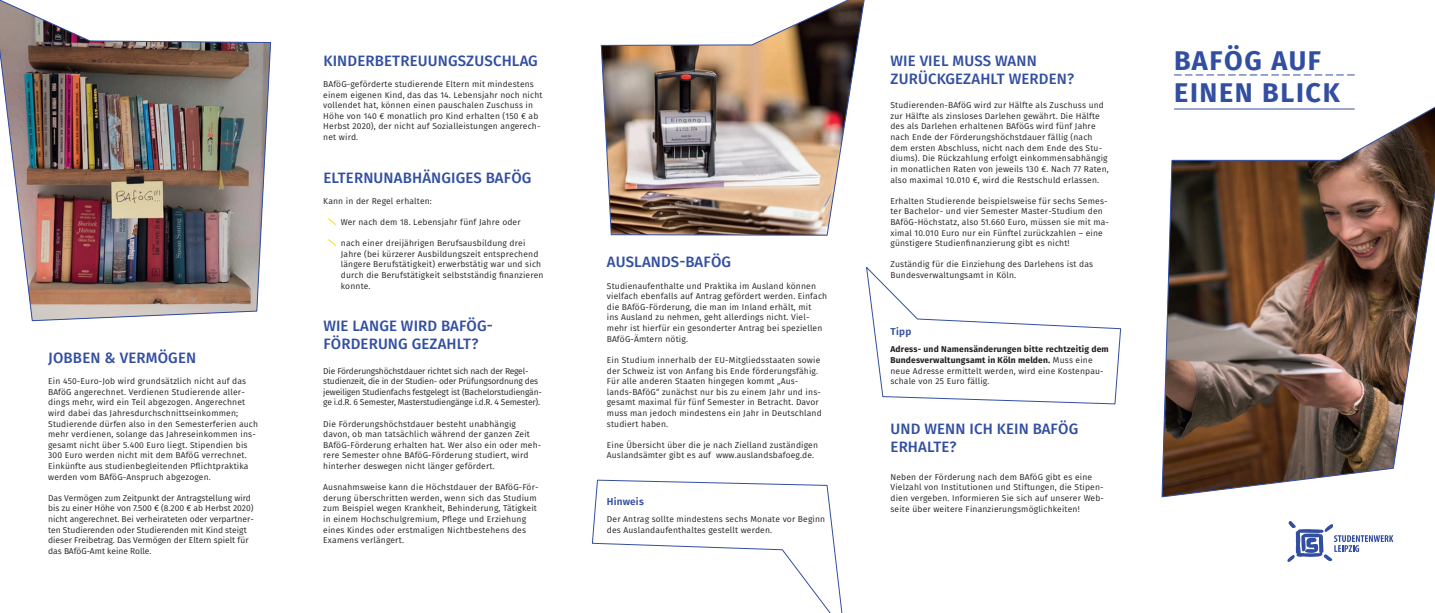
<style>
.page{position:relative;width:1435px;height:613px;background:#fff}
.page>*{position:absolute;margin:0;border:0;box-sizing:border-box;transform-origin:0 0}
.t1{font:700 27px/32.4px "Fira Sans";letter-spacing:.06em;color:#324ea1}
.t2{font:500 15px/18px "Fira Sans";letter-spacing:.01em;color:#324ea1}
.t3{font:600 10px "Fira Sans";letter-spacing:.02em;color:#324ea1}
.t4{font:8.5px/10.6px "Fira Sans";letter-spacing:.02em;color:#231f20}
.t5{font:8.5px/10.6px "Fira Sans";letter-spacing:-.005em;color:#231f20}
.t6{font:8.5px/10.6px "Fira Sans";letter-spacing:-.02em;color:#231f20}
.t7{font:700 8.5px/10.6px "Fira Sans";letter-spacing:.02em;color:#231f20}
.s1{font-weight:400}
</style>
<div class="page">
<img style="left:0;top:0;width:271px;height:321px">
<svg style="left:1174px;top:75px;width:180px;height:1px"></svg>
<svg style="left:1287px;top:521px;width:106px;height:40px"></svg>
<img style="left:1161px;top:107px;width:273px;height:390px">
<img style="left:600px;top:0;width:265px;height:236px">
<svg style="left:591px;top:479px;width:252px;height:133px"></svg>
<svg style="left:866px;top:267px;width:255px;height:137px"></svg>
<h2 class="t2" style="left:48px;top:348px;width:149px">JOBBEN &amp; VERMÖGEN</h2>
<p class="t4" style="left:48px;top:375px;width:211px">Ein 450-Euro-Job wird grundsätzlich nicht auf das BAföG angerechnet. Verdienen Studierende aller&shy;dings mehr, wird ein Teil abgezogen. Angerechnet wird dabei das Jahresdurchschnittseinkommen; Studierende dürfen also in den Semesterferien auch mehr verdienen, solange das Jahreseinkommen ins&shy;gesamt nicht über 5.400 Euro liegt. Stipendien bis 300 Euro werden nicht mit dem BAföG verrechnet.<br>Einkünfte aus studienbegleitenden Pflichtpraktika werden vom BAföG-Anspruch abgezogen.</p>
<p class="t5" style="left:48px;top:492px;width:207px">Das Vermögen zum Zeitpunkt der Antragstellung wird bis zu einer Höhe von 7.500 € (8.200 € ab Herbst 2020) nicht angerechnet. Bei verheirateten oder verpartner&shy;ten Studierenden oder Studierenden mit Kind steigt dieser Freibetrag. Das Vermögen der Eltern spielt für das BAföG-Amt keine Rolle.</p>
<h2 class="t2" style="left:323px;top:51px;width:216px">KINDERBETREUUNGSZUSCHLAG</h2>
<p class="t4" style="left:323px;top:79px;width:221px">BAföG-geförderte studierende Eltern mit mindestens einem eigenen Kind, das das 14. Lebensjahr noch nicht vollendet hat, können einen pauschalen Zuschuss in Höhe von 140 € monatlich pro Kind erhalten (150 € ab Herbst 2020), der nicht auf Sozialleistungen angerech&shy;net wird.</p>
<h2 class="t2" style="left:323px;top:168px;width:209px">ELTERNUNABHÄNGIGES BAFÖG</h2>
<p class="t4" style="left:323px;top:195px;width:110px">Kann in der Regel erhalten:</p>
<p class="t4" style="left:341px;top:216px;width:181px">Wer nach dem 18. Lebensjahr fünf Jahre oder</p>
<p class="t4" style="left:341px;top:238px;width:204px">nach einer dreijährigen Berufsausbildung drei Jahre (bei kürzerer Ausbildungszeit entsprechend längere Berufstätigkeit) erwerbstätig war und sich durch die Berufstätigkeit selbstständig finanzieren konnte.</p>
<h2 class="t2" style="left:323px;top:316px;width:171px">WIE LANGE WIRD BAFÖG-<br>FÖRDERUNG GEZAHLT?</h2>
<p class="t6" style="left:323px;top:365px;width:220px">Die Förderungshöchstdauer richtet sich nach der Regel&shy;studienzeit, die in der Studien- oder Prüfungsordnung des jeweiligen Studienfachs festgelegt ist (Bachelorstudiengän&shy;ge i.d.R. 6 Semester, Masterstudiengänge i.d.R. 4 Semester).</p>
<p class="t4" style="left:323px;top:418px;width:219px">Die Förderungshöchstdauer besteht unabhängig davon, ob man tatsächlich während der ganzen Zeit BAföG-Förderung erhalten hat. Wer also ein oder meh&shy;rere Semester ohne BAföG-Förderung studiert, wird hinterher deswegen nicht länger gefördert.</p>
<p class="t4" style="left:323px;top:481px;width:217px">Ausnahmsweise kann die Höchstdauer der BAföG-För&shy;derung überschritten werden, wenn sich das Studium zum Beispiel wegen Krankheit, Behinderung, Tätigkeit in einem Hochschulgremium, Pflege und Erziehung eines Kindes oder erstmaligen Nichtbestehens des Examens verlängert.</p>
<h2 class="t2" style="left:607px;top:253px;width:126px">AUSLANDS-BAFÖG</h2>
<p class="t4" style="left:607px;top:280px;width:222px">Studienaufenthalte und Praktika im Ausland können vielfach ebenfalls auf Antrag gefördert werden. Einfach die BAföG-Förderung, die man im Inland erhält, mit<br>ins Ausland zu nehmen, geht allerdings nicht. Viel&shy;mehr ist hierfür ein gesonderter Antrag bei speziellen BAföG-Ämtern nötig.</p>
<p class="t4" style="left:607px;top:354px;width:216px">Ein Studium innerhalb der EU-Mitgliedsstaaten sowie der Schweiz ist von Anfang bis Ende förderungsfähig.<br>Für alle anderen Staaten hingegen kommt „Aus&shy;lands-BAföG“ zunächst nur bis zu einem Jahr und ins&shy;gesamt maximal für fünf Semester in Betracht. Davor muss man jedoch mindestens ein Jahr in Deutschland studiert haben.</p>
<p class="t4" style="left:607px;top:439px;width:213px">Eine Übersicht über die je nach Zielland zuständigen<br>Auslandsämter gibt es auf www.auslandsbafoeg.de.</p>
<p class="t3" style="left:607px;top:494px;width:38px">Hinweis</p>
<p class="t4" style="left:607px;top:513px;width:220px">Der Antrag sollte mindestens sechs Monate vor Beginn des Auslandaufenthaltes gestellt werden.</p>
<h2 class="t2" style="left:890px;top:51px;width:185px">WIE VIEL MUSS WANN<br>ZURÜCKGEZAHLT WERDEN?</h2>
<p class="t4" style="left:890px;top:100px;width:220px">Studierenden-BAföG wird zur Hälfte als Zuschuss und zur Hälfte als zinsloses Darlehen gewährt. Die Hälfte des als Darlehen erhaltenen BAföGs wird fünf Jahre nach Ende der Förderungshöchstdauer fällig (nach dem ersten Abschluss, nicht nach dem Ende des Stu&shy;diums). Die Rückzahlung erfolgt einkommensabhängig in monatlichen Raten von jeweils 130 €. Nach 77 Raten, also maximal 10.010 €, wird die Restschuld erlassen.</p>
<p class="t4" style="left:890px;top:195px;width:220px">Erhalten Studierende beispielsweise für sechs Semes&shy;ter Bachelor- und vier Semester Master-Studium den BAföG-Höchstatz, also 51.660 Euro, müssen sie mit ma&shy;ximal 10.010 Euro nur ein Fünftel zurückzahlen – eine günstigere Studienfinanzierung gibt es nicht!</p>
<p class="t4" style="left:890px;top:259px;width:204px">Zuständig für die Einziehung des Darlehens ist das<br>Bundesverwaltungsamt in Köln.</p>
<p class="t3" style="left:890px;top:324px;width:22px">Tipp</p>
<p class="t7" style="left:890px;top:344px;width:220px">Adress- und Namensänderungen bitte rechtzeitig dem Bundesverwaltungsamt in Köln melden. <span class="s1">Muss eine neue Adresse ermittelt werden, wird eine Kostenpau&shy;schale von 25 Euro fällig.</span></p>
<h2 class="t2" style="left:890px;top:419px;width:189px">UND WENN ICH KEIN BAFÖG<br>ERHALTE?</h2>
<p class="t4" style="left:890px;top:471px;width:215px">Neben der Förderung nach dem BAföG gibt es eine Vielzahl von Institutionen und Stiftungen, die Stipen&shy;dien vergeben. Informieren Sie sich auf unserer Web&shy;seite über weitere Finanzierungsmöglichkeiten!</p>
<h1 class="t1" style="left:1174px;top:44px;width:167px">BAFÖG AUF<br>EINEN BLICK</h1>
</div>
